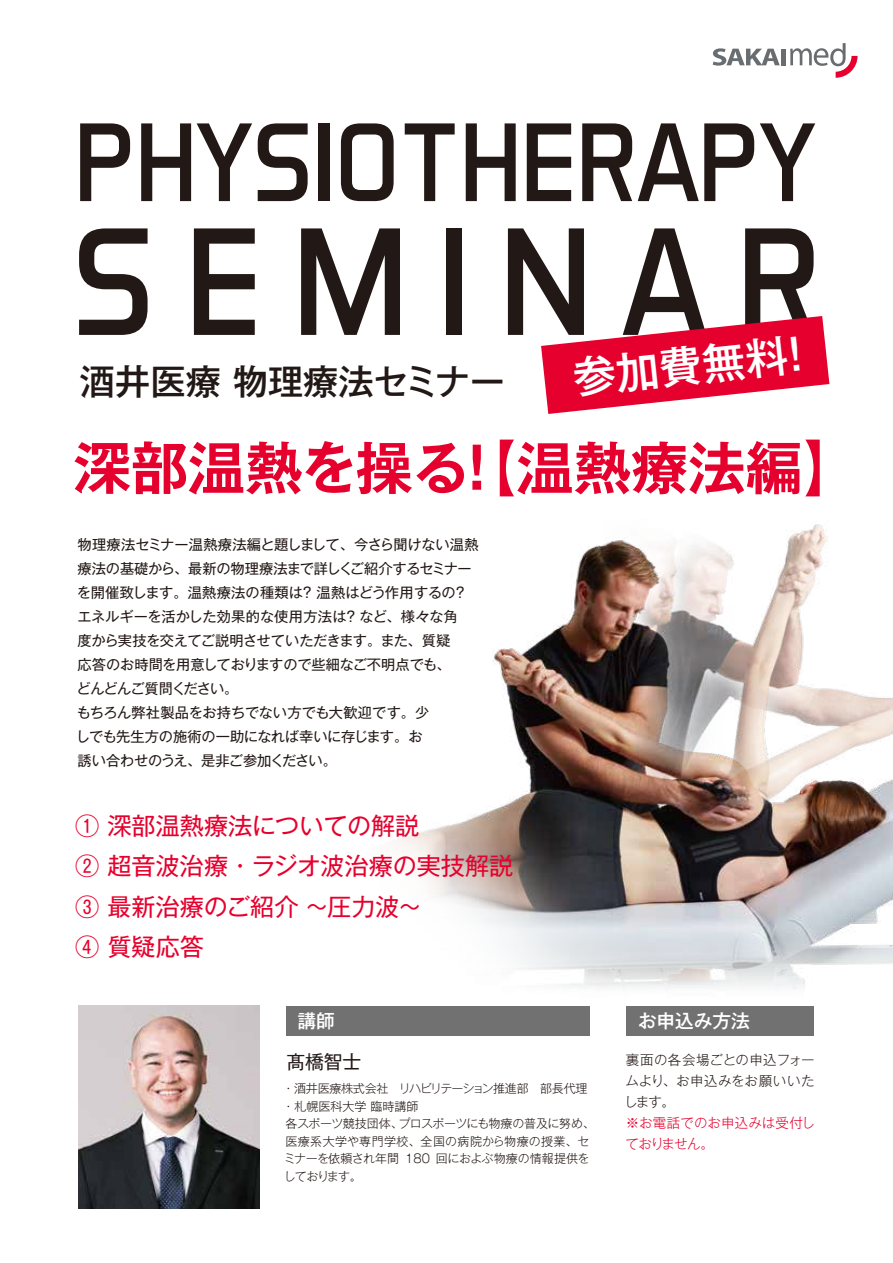
<style>
.page{position:relative;width:893px;height:1263px;background:#fff}
.page>*{position:absolute;margin:0;border:0;box-sizing:border-box;transform-origin:0 0}
.t1{font:700 57.15px "Gothic MB101 Pro De";color:#e6002d}
.t2{font:500 43.2px "Gothic MB101 Pro";color:#fff}
.t3{font:500 35.25px "Gothic MB101 Pro";color:#221815}
.t4{font:24.15px/40.5px "Gothic MB101 Pro";color:#e6002d}
.t5{font:500 18.75px "Gothic MB101 Pro";letter-spacing:-.005em;color:#fff}
.t6{font:18.75px "Gothic MB101 Pro";color:#221815}
.t7{font:14.25px/24px "Gothic MB101 Pro";letter-spacing:-.015em;color:#221815}
.t8{font:300 13.5px/21px "Gothic MB101 Pro";letter-spacing:.02em;color:#221815;text-align:justify}
.t9{font:300 13.5px/21px "Gothic MB101 Pro";color:#e6002d}
.t10{font:300 12px/17.5px "Gothic MB101 Pro";letter-spacing:-.02em;color:#221815}
</style>
<div class="page">
<svg style="left:713px;top:48px;width:67px;height:18px"></svg>
<div style="left:781px;top:49px;width:5px;height:16px;background:#686d71"></div>
<svg style="left:790px;top:43px;width:68px;height:35px"></svg>
<img style="left:394px;top:524px;width:499px;height:465px">
<div style="left:287px;top:1006px;width:303px;height:29px;background:#727171"></div>
<svg style="left:80px;top:123px;width:50px;height:78px"></svg>
<svg style="left:141px;top:123px;width:50px;height:78px"></svg>
<svg style="left:197px;top:123px;width:55px;height:78px"></svg>
<svg style="left:258px;top:123px;width:50px;height:78px"></svg>
<div style="left:319px;top:123px;width:11px;height:78px;background:#221815"></div>
<svg style="left:341px;top:123px;width:53px;height:78px"></svg>
<svg style="left:405px;top:123px;width:50px;height:78px"></svg>
<svg style="left:466px;top:123px;width:50px;height:78px"></svg>
<svg style="left:527px;top:123px;width:44px;height:78px"></svg>
<svg style="left:582px;top:123px;width:50px;height:78px"></svg>
<svg style="left:638px;top:123px;width:116px;height:78px"></svg>
<svg style="left:760px;top:123px;width:55px;height:78px"></svg>
<svg style="left:79px;top:228px;width:69px;height:107px"></svg>
<svg style="left:194px;top:228px;width:61px;height:107px"></svg>
<svg style="left:301px;top:228px;width:99px;height:107px"></svg>
<div style="left:446px;top:228px;width:16px;height:107px;background:#221815"></div>
<svg style="left:508px;top:228px;width:321px;height:186px"></svg>
<div style="left:626px;top:1006px;width:188px;height:29px;background:#727171"></div>
<img style="left:78px;top:1006px;width:182px;height:202px">
<h3 class="t3" style="left:80px;top:352px;width:427px">酒井医療 物理療法セミナー</h3>
<h2 class="t2" style="left:569px;top:342px;width:246px;rotate:-6deg">参加費無料！</h2>
<h1 class="t1" style="left:74px;top:420px;width:787px">深部温熱を操る！【温熱療法編】</h1>
<p class="t7" style="left:76px;top:531px;width:404px">物理療法セミナー温熱療法編と題しまして、今さら聞けない温熱療法の基礎から、最新の物理療法まで詳しくご紹介するセミナーを開催致します。温熱療法の種類は？ 温熱はどう作用するの？エネルギーを活かした効果的な使用方法は？ など、様々な角<br>度から実技を交えてご説明させていただきます。また、質疑<br>応答のお時間を用意しておりますので些細なご不明点でも、<br>どんどんご質問ください。<br>もちろん弊社製品をお持ちでない方でも大歓迎です。少<br>しでも先生方の施術の一助になれば幸いに存じます。お<br>誘い合わせのうえ、是非ご参加ください。</p>
<h3 class="t4" style="left:75px;top:802px;width:440px">① 深部温熱療法についての解説<br>② 超音波治療・ラジオ波治療の実技解説<br>③ 最新治療のご紹介 ～圧力波～<br>④ 質疑応答</h3>
<h3 class="t5" style="left:297px;top:1005px;width:39px">講師</h3>
<h3 class="t5" style="left:638px;top:1005px;width:113px">お申込み方法</h3>
<h3 class="t6" style="left:286px;top:1046px;width:76px">髙橋智士</h3>
<p class="t8" style="left:624px;top:1047px;width:192px">裏面の各会場ごとの申込フォームより、お申込みをお願いいたします。</p>
<p class="t9" style="left:626px;top:1110px;width:191px">※お電話でのお申込みは受付しておりません。</p>
<p class="t10" style="left:282px;top:1078px;width:314px">・酒井医療株式会社　リハビリテーション推進部　部長代理・札幌医科大学 臨時講師<br>各スポーツ競技団体、プロスポーツにも物療の 普及に努め、医療系大学 や専門学校、全国の病院から物療の授業、セミナーを 依頼され年間 180 回におよぶ物療の情報提供をしております。</p>
</div>
